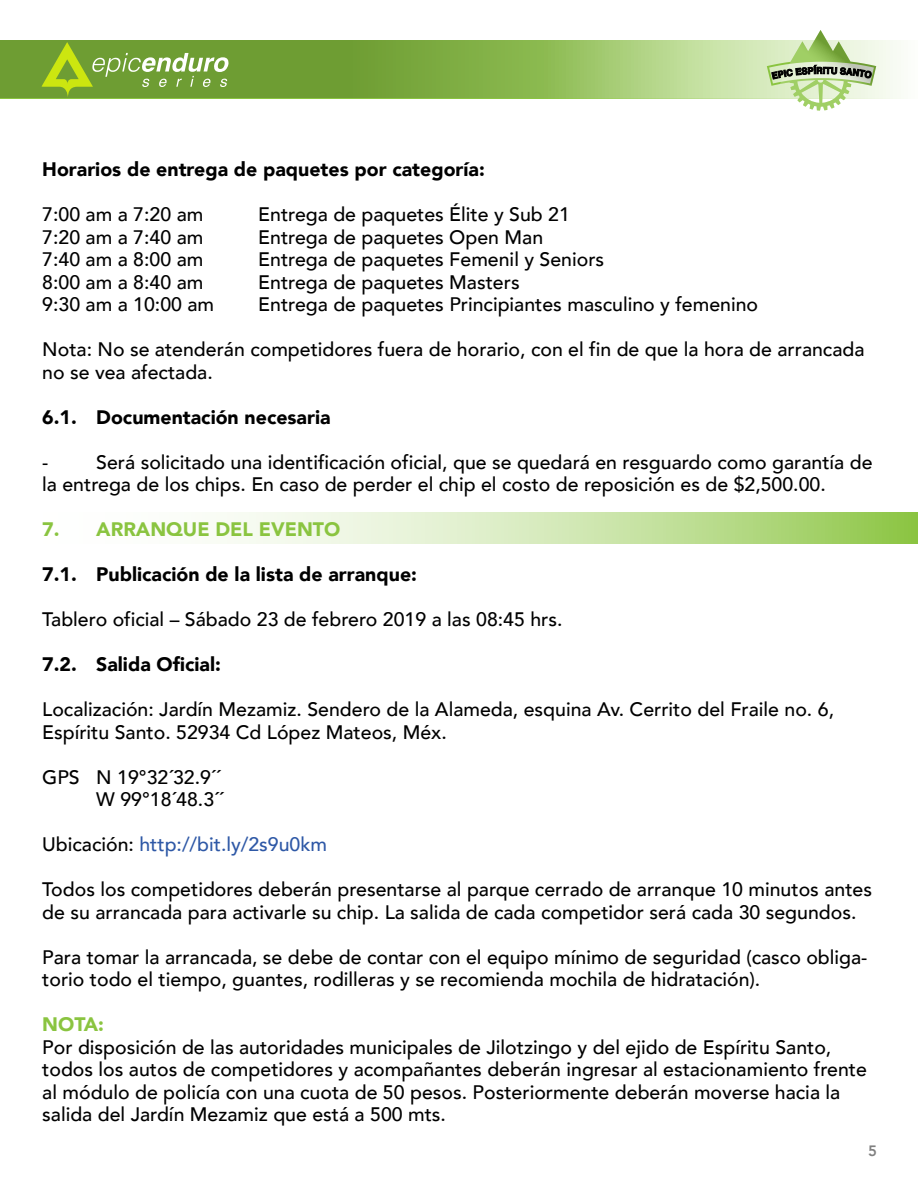
<style>
.page{position:relative;width:918px;height:1188px;background:#fff}
.page>*{position:absolute;margin:0;border:0;box-sizing:border-box;transform-origin:0 0}
.t1{font:500 19.5px/22.5px "Avenir";color:#000}
.t2{font:900 19.5px "Avenir";color:#000}
.t3{font:500 19.5px "Avenir";color:#2e58a6}
.t4{font:900 19.5px "Avenir";color:#8ac440}
.t5{font:800 15px "Avenir";color:#000}
.s1{color:#000}
</style>
<div class="page">
<svg style="left:216px;top:512px;width:702px;height:31px"></svg>
<svg style="left:0;top:40px;width:901px;height:58px"></svg>
<svg style="left:42px;top:42px;width:187px;height:55px"></svg>
<svg style="left:767px;top:30px;width:109px;height:81px"></svg>
<p class="t2" style="left:42px;top:152px;width:444px">Horarios de entrega de paquetes por categoría:</p>
<p class="t1" style="left:42px;top:202px;width:163px">7:00 am a 7:20 am</p>
<p class="t1" style="left:258px;top:202px;width:313px">Entrega de paquetes Élite y Sub 21</p>
<p class="t1" style="left:42px;top:224px;width:163px">7:20 am a 7:40 am</p>
<p class="t1" style="left:258px;top:224px;width:286px">Entrega de paquetes Open Man</p>
<p class="t1" style="left:42px;top:247px;width:163px">7:40 am a 8:00 am</p>
<p class="t1" style="left:258px;top:247px;width:348px">Entrega de paquetes Femenil y Seniors</p>
<p class="t1" style="left:42px;top:269px;width:163px">8:00 am a 8:40 am</p>
<p class="t1" style="left:258px;top:269px;width:263px">Entrega de paquetes Masters</p>
<p class="t1" style="left:42px;top:292px;width:174px">9:30 am a 10:00 am</p>
<p class="t1" style="left:258px;top:292px;width:501px">Entrega de paquetes Principiantes masculino y femenino</p>
<p class="t1" style="left:42px;top:337px;width:824px">Nota: No se atenderán competidores fuera de horario, con el fin de que la hora de arrancada no se vea afectada.</p>
<p class="t2" style="left:42px;top:400px;width:290px">6.1. Documentación necesaria</p>
<p class="t1" style="left:42px;top:449px;width:8px">-</p>
<p class="t1" style="left:42px;top:449px;width:832px;text-indent:54px">Será solicitado una identificación oficial, que se quedará en resguardo como garantía de la entrega de los chips. En caso de perder el chip el costo de reposición es de $2,500.00.</p>
<p class="t4" style="left:42px;top:513px;width:300px">7. ARRANQUE DEL EVENTO</p>
<p class="t2" style="left:42px;top:558px;width:376px">7.1. Publicación de la lista de arranque:</p>
<p class="t1" style="left:42px;top:607px;width:522px">Tablero oficial – Sábado 23 de febrero 2019 a las 08:45 hrs.</p>
<p class="t2" style="left:42px;top:648px;width:180px">7.2. Salida Oficial:</p>
<p class="t1" style="left:42px;top:697px;width:793px">Localización: Jardín Mezamiz. Sendero de la Alameda, esquina Av. Cerrito del Fraile no. 6,<br>Espíritu Santo. 52934 Cd López Mateos, Méx.</p>
<p class="t1" style="left:42px;top:764px;width:183px;text-align:right">GPS N 19°32´32.9´´<br>W 99°18´48.3´´</p>
<p class="t3" style="left:42px;top:827px;width:286px"><span class="s1">Ubicación:</span> http://bit.ly/2s9u0km</p>
<p class="t1" style="left:42px;top:877px;width:831px">Todos los competidores deberán presentarse al parque cerrado de arranque 10 minutos antes de su arrancada para activarle su chip. La salida de cada competidor será cada 30 segundos.</p>
<p class="t1" style="left:42px;top:945px;width:827px">Para tomar la arrancada, se debe de contar con el equipo mínimo de seguridad (casco obliga&shy;torio todo el tiempo, guantes, rodilleras y se recomienda mochila de hidratación).</p>
<p class="t4" style="left:42px;top:1008px;width:63px">NOTA:</p>
<p class="t1" style="left:42px;top:1035px;width:826px">Por disposición de las autoridades municipales de Jilotzingo y del ejido de Espíritu Santo, todos los autos de competidores y acompañantes deberán ingresar al estacionamiento frente al módulo de policía con una cuota de 50 pesos. Posteriormente deberán moverse hacia la salida del Jardín Mezamiz que está a 500 mts.</p>
<p class="t5" style="left:868px;top:1139px;width:10px">5</p>
</div>
